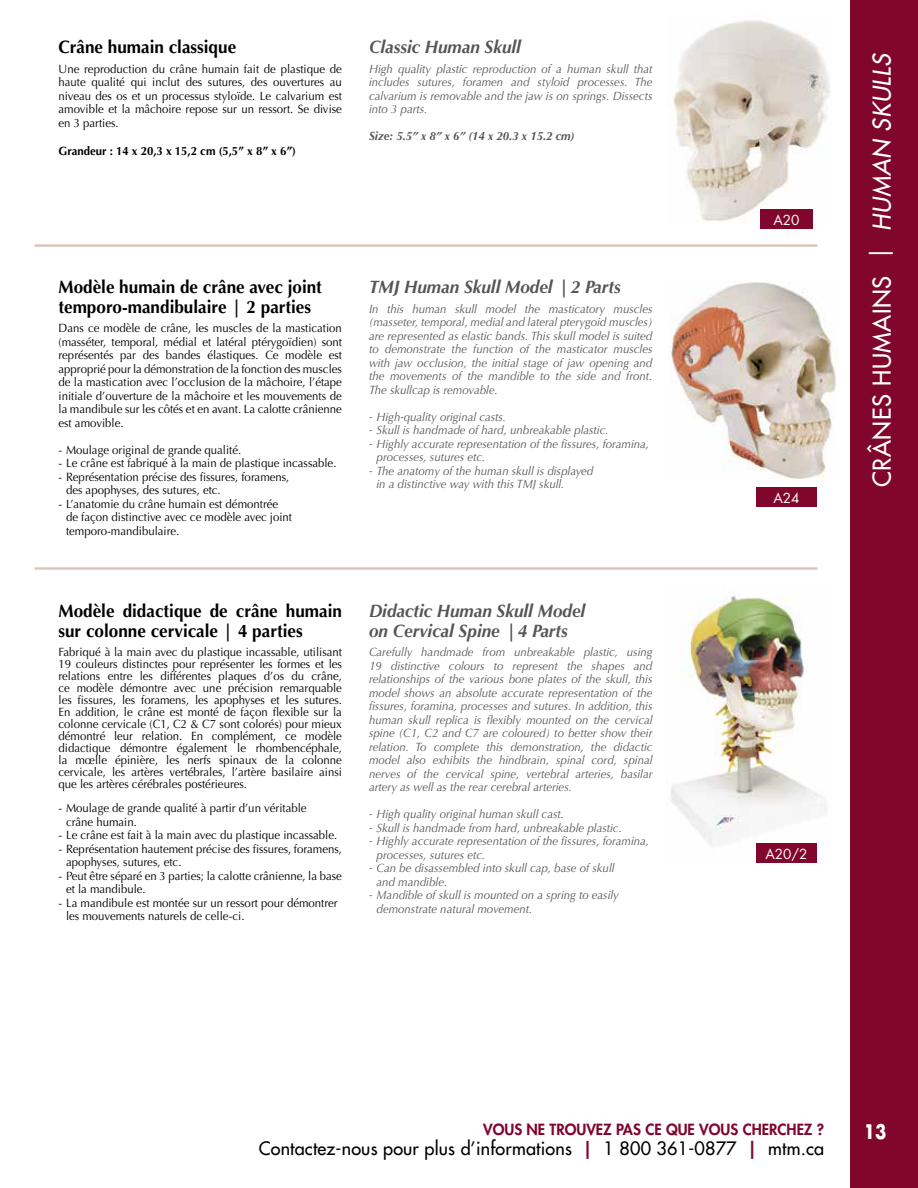
<style>
.page{position:relative;width:918px;height:1188px;background:#fff}
.page>*{position:absolute;margin:0;border:0;box-sizing:border-box;transform-origin:0 0}
.t1{font:500 24px "Futura Std";letter-spacing:.025em;color:#fff}
.t2{font:700 19.5px "Futura Std";color:#fff;scale:.85 1}
.t3{font:700 18px/19.5px "Optima";color:#000;scale:.95 1}
.t4{font:italic 700 18px/19.5px "Optima";color:#555;scale:.95 1}
.t5{font:500 18px "Futura Std";letter-spacing:.01em;color:#000}
.t6{font:800 15px "Futura Std";color:#80062c}
.t7{font:13.5px "Futura Std";color:#fff}
.t8{font:12px/13.5px "Optima";color:#000;scale:.95 1}
.t9{font:italic 12px/13.5px "Optima";color:#555;scale:.95 1}
.t10{font:700 12px "Optima";color:#000;scale:.95 1}
.t11{font:italic 700 12px "Optima";color:#555;scale:.95 1}
.s1{font-weight:400}
.s2{font-style:italic}
.s3{font-weight:800;color:#80062c}
</style>
<div class="page">
<div style="left:851px;top:0;width:67px;height:1188px;background:#80062c"></div>
<img style="left:671px;top:596px;width:155px;height:249px">
<img style="left:673px;top:20px;width:157px;height:202px">
<div style="left:760px;top:209px;width:53px;height:20px;background:#80062c"></div>
<div style="left:756px;top:487px;width:61px;height:20px;background:#80062c"></div>
<div style="left:756px;top:843px;width:61px;height:20px;background:#80062c"></div>
<hr style="left:35px;top:244px;width:783px;height:3px;background:#dbc0b3">
<hr style="left:35px;top:567px;width:783px;height:3px;background:#dbc0b3">
<img style="left:670px;top:281px;width:167px;height:198px">
<h3 class="t3" style="left:58px;top:38px;width:189px">Crâne humain classique</h3>
<p class="t8" style="left:58px;top:62px;width:300px;text-align:justify">Une reproduction du crâne humain fait de plastique de haute qualité qui inclut des sutures, des ouvertures au niveau des os et un processus styloïde. Le calvarium est amovible et la mâchoire repose sur un ressort. Se divise en 3 parties.</p>
<p class="t10" style="left:58px;top:144px;width:251px">Grandeur : 14 x 20,3 x 15,2 cm (5,5” x 8” x 6”)</p>
<h3 class="t4" style="left:369px;top:37px;width:162px">Classic Human Skull</h3>
<p class="t9" style="left:369px;top:62px;width:300px;text-align:justify">High quality plastic reproduction of a human skull that includes sutures, foramen and styloid processes. The calvarium is removable and the jaw is on springs. Dissects into 3 parts.</p>
<p class="t11" style="left:369px;top:129px;width:218px">Size: 5.5” x 8” x 6” (14 x 20.3 x 15.2 cm)</p>
<h3 class="t3" style="left:58px;top:278px;width:279px">Modèle humain de crâne avec joint temporo-mandibulaire | 2 parties</h3>
<p class="t8" style="left:58px;top:322px;width:300px;text-align:justify">Dans ce modèle de crâne, les muscles de la mastication (masséter, temporal, médial et latéral ptérygoïdien) sont représentés par des bandes élastiques. Ce modèle est approprié pour la démonstration de la fonction des muscles de la mastication avec l’occlusion de la mâchoire, l’étape initiale d’ouverture de la mâchoire et les mouvements de la mandibule sur les côtés et en avant. La calotte crânienne est amovible.</p>
<p class="t8" style="left:58px;top:443px;width:194px">- Moulage original de grande qualité.</p>
<p class="t8" style="left:58px;top:457px;width:294px">- Le crâne est fabriqué à la main de plastique incassable.</p>
<p class="t8" style="left:66px;top:470px;width:237px;text-indent:-8px">- Représentation précise des fissures, foramens, des apophyses, des sutures, etc.</p>
<p class="t8" style="left:66px;top:497px;width:240px;text-indent:-8px">- L’anatomie du crâne humain est démontrée de façon distinctive avec ce modèle avec joint temporo-mandibulaire.</p>
<h3 class="t3" style="left:58px;top:602px;width:300px">Modèle didactique de crâne humain sur colonne cervicale | 4 parties</h3>
<p class="t8" style="left:58px;top:647px;width:300px;line-height:12px;text-align:justify">Fabriqué à la main avec du plastique incassable, utilisant 19 couleurs distinctes pour représenter les formes et les relations entre les différentes plaques d’os du crâne, ce modèle démontre avec une précision remarquable les fissures, les foramens, les apophyses et les sutures.<br>En addition, le crâne est monté de façon flexible sur la colonne cervicale (C1, C2 &amp; C7 sont colorés) pour mieux démontré leur relation. En complément, ce modèle didactique démontre également le rhombencéphale, la mœlle épinière, les nerfs spinaux de la colonne cervicale, les artères vertébrales, l’artère basilaire ainsi que les artères cérébrales postérieures.</p>
<p class="t8" style="left:66px;top:802px;width:255px;text-indent:-8px">- Moulage de grande qualité à partir d’un véritable crâne humain.</p>
<p class="t8" style="left:58px;top:829px;width:295px">- Le crâne est fait à la main avec du plastique incassable.</p>
<p class="t8" style="left:66px;top:842px;width:292px;text-indent:-8px">- Représentation hautement précise des fissures, foramens, apophyses, sutures, etc.</p>
<p class="t8" style="left:66px;top:869px;width:292px;text-indent:-8px">- Peut être séparé en 3 parties; la calotte crânienne, la base et la mandibule.</p>
<p class="t8" style="left:66px;top:896px;width:288px;text-indent:-8px">- La mandibule est montée sur un ressort pour démontrer les mouvements naturels de celle-ci.</p>
<h3 class="t4" style="left:369px;top:278px;width:267px">TMJ Human Skull Model | 2 Parts</h3>
<p class="t9" style="left:369px;top:302px;width:300px;text-align:justify">In this human skull model the masticatory muscles (masseter, temporal, medial and lateral pterygoid muscles) are represented as elastic bands. This skull model is suited to demonstrate the function of the masticator muscles with jaw occlusion, the initial stage of jaw opening and the movements of the mandible to the side and front.<br>The skullcap is removable.</p>
<p class="t9" style="left:369px;top:410px;width:146px">- High-quality original casts.</p>
<p class="t9" style="left:369px;top:424px;width:254px">- Skull is handmade of hard, unbreakable plastic.</p>
<p class="t9" style="left:377px;top:437px;width:288px;text-indent:-8px">- Highly accurate representation of the fissures, foramina, processes, sutures etc.</p>
<p class="t9" style="left:377px;top:464px;width:230px;text-indent:-8px">- The anatomy of the human skull is displayed in a distinctive way with this TMJ skull.</p>
<h3 class="t4" style="left:369px;top:602px;width:229px">Didactic Human Skull Model on Cervical Spine | 4 Parts</h3>
<p class="t9" style="left:369px;top:646px;width:300px;text-align:justify">Carefully handmade from unbreakable plastic, using 19 distinctive colours to represent the shapes and relationships of the various bone plates of the skull, this model shows an absolute accurate representation of the fissures, foramina, processes and sutures. In addition, this human skull replica is flexibly mounted on the cervical spine (C1, C2 and C7 are coloured) to better show their relation. To complete this demonstration, the didactic model also exhibits the hindbrain, spinal cord, spinal nerves of the cervical spine, vertebral arteries, basilar artery as well as the rear cerebral arteries.</p>
<p class="t9" style="left:369px;top:808px;width:207px">- High quality original human skull cast.</p>
<p class="t9" style="left:369px;top:821px;width:268px">- Skull is handmade from hard, unbreakable plastic.</p>
<p class="t9" style="left:377px;top:835px;width:288px;text-indent:-8px">- Highly accurate representation of the fissures, foramina, processes, sutures etc.</p>
<p class="t9" style="left:377px;top:862px;width:252px;text-indent:-8px">- Can be disassembled into skull cap, base of skull and mandible.</p>
<p class="t9" style="left:377px;top:889px;width:257px;text-indent:-8px">- Mandible of skull is mounted on a spring to easily demonstrate natural movement.</p>
<p class="t7" style="left:773px;top:211px;width:28px">A20</p>
<p class="t7" style="left:773px;top:489px;width:28px">A24</p>
<h1 class="t1" style="left:867px;top:487px;width:436px;rotate:-90deg">CRÂNES HUMAINS <span class="s1">|</span> <span class="s2">HUMAN SKULLS</span></h1>
<p class="t7" style="left:765px;top:845px;width:44px">A20/2</p>
<p class="t6" style="left:483px;top:1120px;width:343px">VOUS NE TROUVEZ PAS CE QUE VOUS CHERCHEZ ?</p>
<h3 class="t5" style="left:259px;top:1137px;width:567px">Contactez-nous pour plus d’informations <span class="s3">|</span> 1 800 361-0877 <span class="s3">|</span> mtm.ca</h3>
<h2 class="t2" style="left:864px;top:1118px;width:28px">13</h2>
</div>
